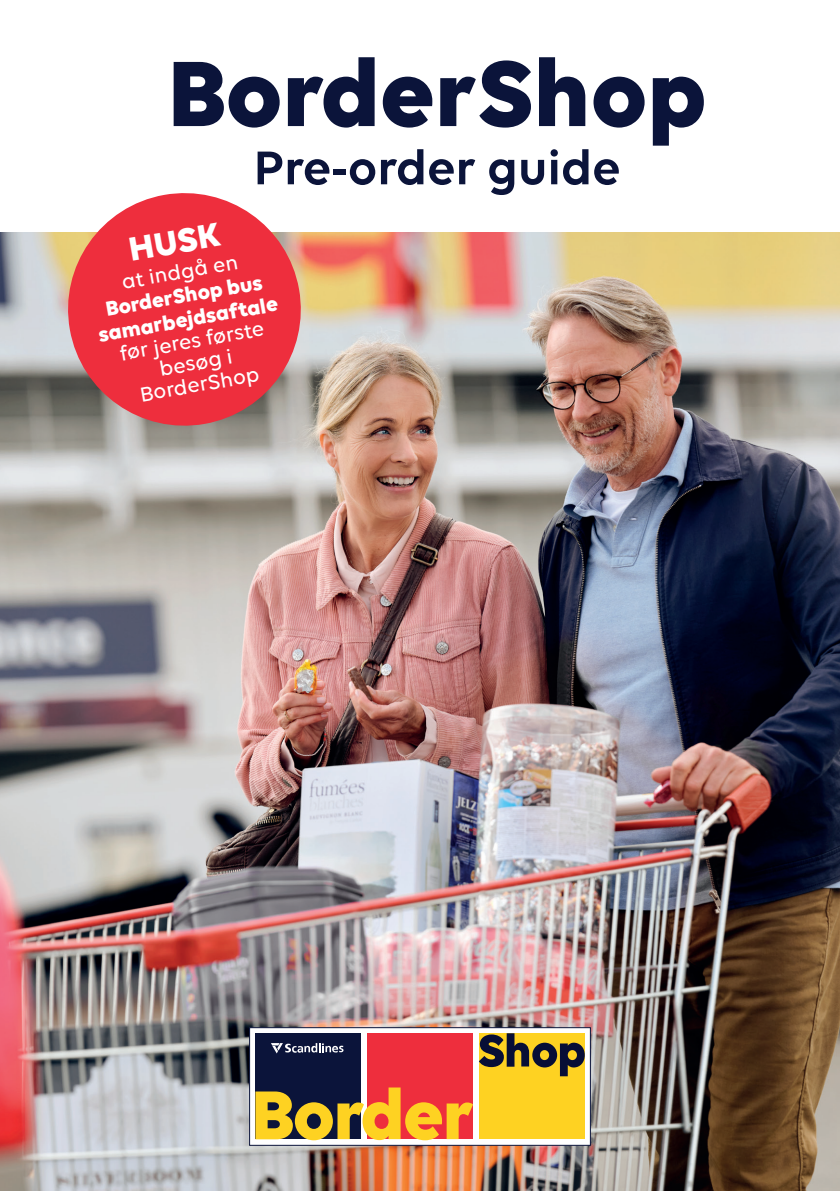
<style>
.page{position:relative;width:840px;height:1191px;background:#fff}
.page>*{position:absolute;margin:0;border:0;box-sizing:border-box;transform-origin:0 0}
.t1{font:700 100px "Volte";color:#0b143a}
.t2{font:600 51px "Volte";color:#0b143a}
.t3{font:700 36px "Volte";color:#fff}
.t4{font:500 22px/22px "Volte";color:#fff;text-align:center}
.t5{font:700 22px/24px "Volte";color:#fff;text-align:center}
</style>
<div class="page">
<img style="left:0;top:232px;width:839px;height:959px">
<svg style="left:59px;top:193px;width:251px;height:242px;background:#e1585f"></svg>
<div style="left:249px;top:1027px;width:341px;height:118px;background:#fff;border:1px solid #0b143a"></div>
<div style="left:255px;top:1033px;width:106px;height:106px;background:#0b143a"></div>
<div style="left:367px;top:1033px;width:106px;height:106px;background:#ee2e3d"></div>
<div style="left:478px;top:1033px;width:106px;height:106px;background:#fed222"></div>
<svg style="left:255px;top:1087px;width:218px;height:53px"></svg>
<svg style="left:478px;top:1033px;width:106px;height:43px"></svg>
<svg style="left:271px;top:1043px;width:72px;height:10px"></svg>
<h1 class="t1" style="left:167px;top:33px;width:540px">BorderShop</h1>
<h2 class="t2" style="left:253px;top:138px;width:368px">Pre-order guide</h2>
<h3 class="t3" style="left:125px;top:228px;width:93px;rotate:-10deg">HUSK</h3>
<p class="t4" style="left:120px;top:271px;width:119px;rotate:-10deg">at indgå en</p>
<p class="t5" style="left:92px;top:299px;width:183px;rotate:-10deg">BorderShop bus samarbejdsaftale</p>
<p class="t4" style="left:118px;top:342px;width:147px;rotate:-10deg">før jeres første besøg i<br>BorderShop</p>
</div>
